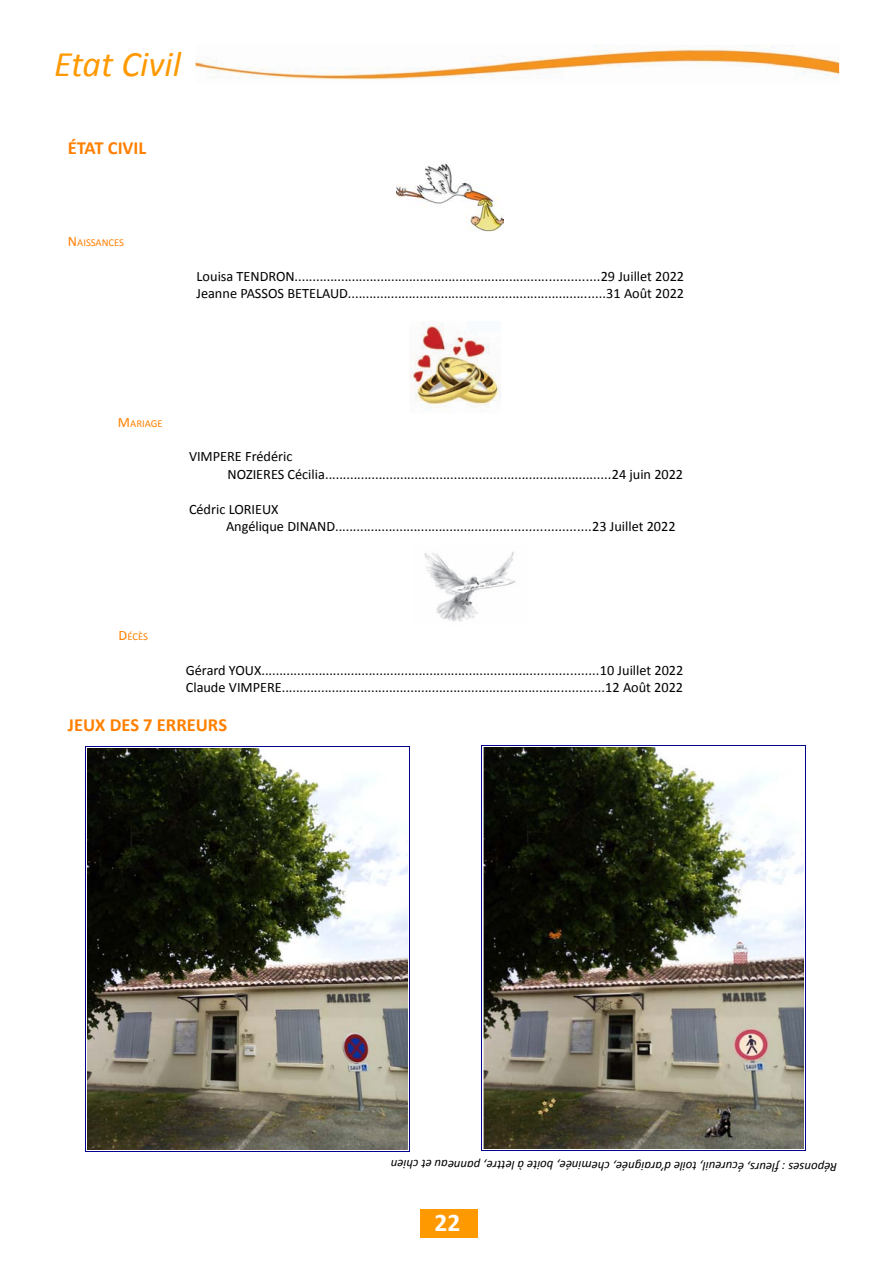
<style>
.page{position:relative;width:893px;height:1263px;background:#fff}
.page>*{position:absolute;margin:0;border:0;box-sizing:border-box;transform-origin:0 0}
.t1{font:italic 36px "Calibri";color:#f90}
.t2{font:700 25.5px "Calibri";color:#fff}
.t3{font:700 18.6px "Calibri";color:#ff8000}
.t4{font:14.25px/17.4px "Calibri";color:#000}
.t5{font:italic 12.9px "Calibri";letter-spacing:-.005em;color:#000}
.t6{font:10.65px "Calibri";color:#ff8000}
.s1{font-size:14.25px}
</style>
<div class="page">
<img style="left:410px;top:323px;width:91px;height:88px">
<img style="left:397px;top:163px;width:107px;height:69px">
<img style="left:424px;top:551px;width:92px;height:71px">
<img style="left:87px;top:748px;width:320px;height:401px">
<hr style="left:85px;top:746px;width:1px;height:406px;background:#030090">
<hr style="left:409px;top:746px;width:1px;height:406px;background:#030090">
<hr style="left:85px;top:746px;width:324px;height:1px;background:#030090">
<hr style="left:85px;top:1152px;width:324px;height:1px;background:#030090">
<img style="left:484px;top:747px;width:320px;height:401px">
<hr style="left:482px;top:745px;width:1px;height:405px;background:#030090">
<hr style="left:806px;top:745px;width:1px;height:405px;background:#030090">
<hr style="left:482px;top:745px;width:324px;height:1px;background:#030090">
<hr style="left:482px;top:1150px;width:324px;height:1px;background:#030090">
<div style="left:420px;top:1209px;width:57px;height:28px;background:#f90"></div>
<img style="left:196px;top:45px;width:643px;height:35px">
<h1 class="t1" style="left:54px;top:39px;width:128px">Etat Civil</h1>
<h3 class="t3" style="left:68px;top:139px;width:80px">ÉTAT CIVIL</h3>
<p class="t6" style="left:68px;top:237px;width:58px"><span class="s1">N</span>AISSANCES</p>
<p class="t4" style="left:197px;top:268px;width:489px">Louisa TENDRON.....................................................................................29 Juillet 2022<br>Jeanne PASSOS BETELAUD........................................................................31 Août 2022</p>
<p class="t6" style="left:118px;top:418px;width:46px"><span class="s1">M</span>ARIAGE</p>
<p class="t4" style="left:228px;top:448px;width:457px;text-indent:-39px">VIMPERE Frédéric<br>NOZIERES Cécilia................................................................................24 juin 2022</p>
<p class="t4" style="left:226px;top:501px;width:451px;text-indent:-37px">Cédric LORIEUX<br>Angélique DINAND.......................................................................23 Juillet 2022</p>
<p class="t6" style="left:119px;top:631px;width:31px"><span class="s1">D</span>ÉCÈS</p>
<p class="t4" style="left:186px;top:661px;width:499px">Gérard YOUX..............................................................................................10 Juillet 2022<br>Claude VIMPERE..........................................................................................12 Août 2022</p>
<h3 class="t3" style="left:68px;top:716px;width:161px">JEUX DES 7 ERREURS</h3>
<p class="t5" style="left:775px;top:1170px;width:386px;rotate:-180deg">leurs, écureuil, toile d’araignée, cheminée, boite à lettre, panneau et chien</p>
<p class="t5" style="left:837px;top:1172px;width:63px;rotate:-180deg">Réponses : f</p>
<h2 class="t2" style="left:435px;top:1206px;width:27px">22</h2>
</div>
